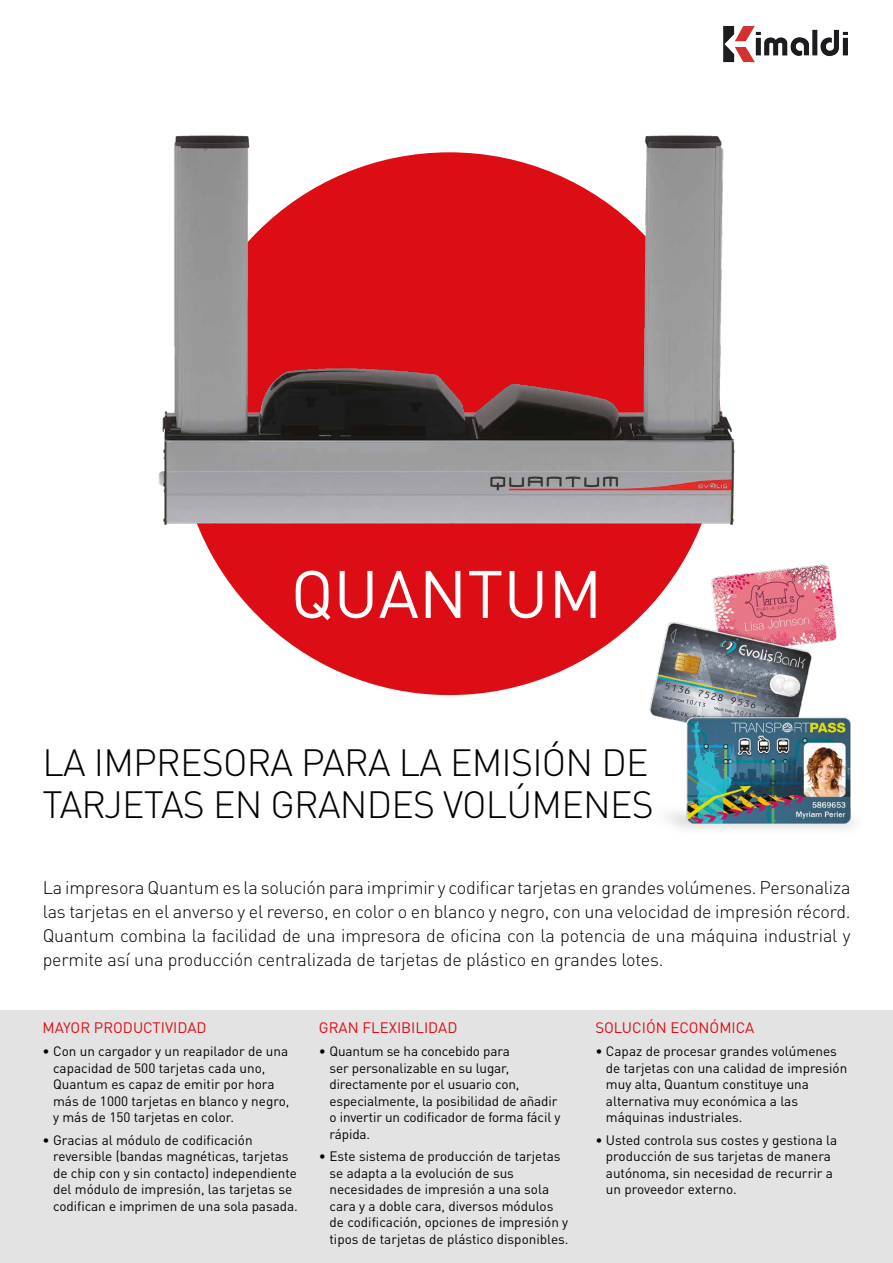
<style>
.page{position:relative;width:893px;height:1263px;background:#fff}
.page>*{position:absolute;margin:0;border:0;box-sizing:border-box;transform-origin:0 0}
.t1{font:66px "DINOT";color:#fff}
.t2{font:300 37.5px/42px "DIN";letter-spacing:-.02em;color:#000}
.t3{font:300 18px/24px "DIN";letter-spacing:-.01em;color:#000;text-align:justify}
.t4{font:15px "DINOT";color:#dc0d15}
.t5{font:13.5px/16.5px "DINOT";color:#000}
</style>
<div class="page">
<div style="left:178px;top:152px;width:543px;height:543px;background:#dc0d15;border-radius:50%"></div>
<div style="left:0;top:1010px;width:893px;height:253px;background:#e3e3e3"></div>
<img style="left:621px;top:564px;width:233px;height:265px">
<img style="left:158px;top:135px;width:643px;height:452px">
<img style="left:723px;top:26px;width:125px;height:37px">
<h1 class="t1" style="left:291px;top:553px;width:313px">QUANTUM</h1>
<h2 class="t2" style="left:43px;top:741px;width:613px">LA IMPRESORA PARA LA EMISIÓN DE<br>TARJETAS EN GRANDES VOLÚMENES</h2>
<p class="t3" style="left:43px;top:875px;width:809px">La impresora Quantum es la solución para imprimir y codificar tarjetas en grandes volúmenes. Personaliza las tarjetas en el anverso y el reverso, en color o en blanco y negro, con una velocidad de impresión récord.<br>Quantum combina la facilidad de una impresora de oficina con la potencia de una máquina industrial y permite así una producción centralizada de tarjetas de plástico en grandes lotes.</p>
<p class="t4" style="left:43px;top:1018px;width:166px">MAYOR PRODUCTIVIDAD</p>
<p class="t5" style="left:53px;top:1043px;width:238px;text-indent:-11px">• Con un cargador y un reapilador de una capacidad de 500 tarjetas cada uno, Quantum es capaz de emitir por hora más de 1000 tarjetas en blanco y negro, y más de 150 tarjetas en color.</p>
<p class="t5" style="left:53px;top:1131px;width:246px;text-indent:-11px">• Gracias al módulo de codificación reversible (bandas magnéticas, tarjetas de chip con y sin contacto) independiente del módulo de impresión, las tarjetas se codifican e imprimen de una sola pasada.</p>
<p class="t4" style="left:319px;top:1018px;width:140px">GRAN FLEXIBILIDAD</p>
<p class="t5" style="left:329px;top:1043px;width:232px;text-indent:-11px">• Quantum se ha concebido para<br>ser personalizable en su lugar, directamente por el usuario con, especialmente, la posibilidad de añadir o invertir un codificador de forma fácil y rápida.</p>
<p class="t5" style="left:329px;top:1148px;width:240px;text-indent:-11px">• Este sistema de producción de tarjetas se adapta a la evolución de sus necesidades de impresión a una sola cara y a doble cara, diversos módulos de codificación, opciones de impresión y tipos de tarjetas de plástico disponibles.</p>
<p class="t4" style="left:595px;top:1018px;width:160px">SOLUCIÓN ECONÓMICA</p>
<p class="t5" style="left:606px;top:1043px;width:243px;text-indent:-11px">• Capaz de procesar grandes volúmenes de tarjetas con una calidad de impresión muy alta, Quantum constituye una alternativa muy económica a las máquinas industriales.</p>
<p class="t5" style="left:606px;top:1131px;width:233px;text-indent:-11px">• Usted controla sus costes y gestiona la producción de sus tarjetas de manera autónoma, sin necesidad de recurrir a un proveedor externo.</p>
</div>
